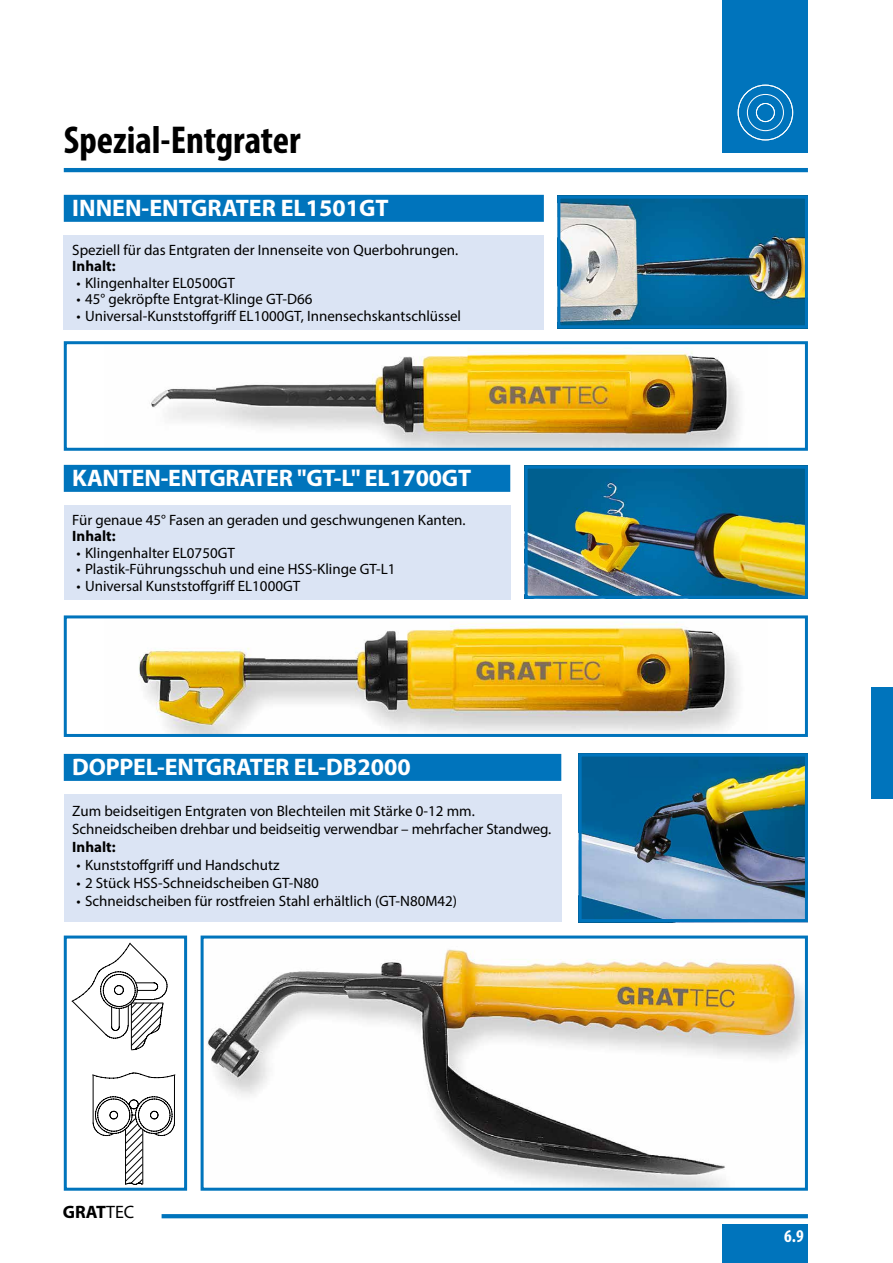
<style>
.page{position:relative;width:893px;height:1263px;background:#fff}
.page>*{position:absolute;margin:0;border:0;box-sizing:border-box;transform-origin:0 0}
.t1{font:700 condensed 39px "Myriad Pro";color:#000}
.t2{font:700 24px "Myriad Pro";letter-spacing:-.01em;color:#fff}
.t3{font:700 18px "Myriad Pro";color:#000}
.t4{font:700 condensed 18px "Myriad Pro";color:#fff}
.t5{font:15px/18px "Myriad Pro";color:#000}
.t6{font:700 15px "Myriad Pro";color:#000}
.s1{font-weight:400}
</style>
<div class="page">
<hr style="left:64px;top:168px;width:744px;height:4px;background:#0074bc">
<svg style="left:162px;top:1214px;width:646px;height:4px;fill:#0074bc"></svg>
<div style="left:723px;top:1225px;width:85px;height:38px;background:#0074bc"></div>
<div style="left:723px;top:0;width:85px;height:153px;background:#0074bc"></div>
<div style="left:872px;top:687px;width:21px;height:112px;background:#0074bc"></div>
<img style="left:207px;top:949px;width:597px;height:238px">
<div style="left:201px;top:935px;width:607px;height:256px;border:3px solid #0074bc"></div>
<div style="left:64px;top:935px;width:123px;height:256px;border:3px solid #0074bc"></div>
<img style="left:583px;top:757px;width:221px;height:161px">
<div style="left:579px;top:753px;width:229px;height:169px;border:3px solid #0074bc"></div>
<div style="left:64px;top:794px;width:497px;height:127px;background:#dbe4f4"></div>
<div style="left:64px;top:754px;width:497px;height:27px;background:#0074bc"></div>
<svg style="left:737px;top:84px;width:56px;height:57px"></svg>
<div style="left:756px;top:103px;width:19px;height:19px;border:1px solid #fff;border-radius:50%"></div>
<img style="left:139px;top:622px;width:601px;height:111px">
<div style="left:64px;top:615px;width:744px;height:122px;border:3px solid #0074bc"></div>
<img style="left:529px;top:470px;width:275px;height:125px">
<div style="left:525px;top:466px;width:283px;height:133px;border:3px solid #0074bc"></div>
<div style="left:64px;top:505px;width:446px;height:94px;background:#dbe4f4"></div>
<div style="left:64px;top:465px;width:446px;height:27px;background:#0074bc"></div>
<img style="left:151px;top:349px;width:589px;height:98px">
<div style="left:64px;top:341px;width:744px;height:110px;border:3px solid #0074bc"></div>
<img style="left:561px;top:200px;width:243px;height:124px">
<div style="left:557px;top:196px;width:251px;height:132px;border:3px solid #0074bc"></div>
<div style="left:64px;top:235px;width:480px;height:94px;background:#dbe4f4"></div>
<div style="left:64px;top:195px;width:480px;height:27px;background:#0074bc"></div>
<svg style="left:92px;top:1072px;width:84px;height:113px"></svg>
<svg style="left:71px;top:942px;width:97px;height:108px"></svg>
<h1 class="t1" style="left:64px;top:116px;width:238px">Spezial-Entgrater</h1>
<h2 class="t2" style="left:72px;top:192px;width:318px">INNEN-ENTGRATER EL1501GT</h2>
<p class="t5" style="left:72px;top:240px;width:388px">Speziell für das Entgraten der Innenseite von Querbohrungen.</p>
<p class="t6" style="left:72px;top:256px;width:45px">Inhalt:</p>
<p class="t5" style="left:77px;top:273px;width:160px">• Klingenhalter EL0500GT</p>
<p class="t5" style="left:77px;top:290px;width:238px">• 45° gekröpfte Entgrat-Klinge GT-D66</p>
<p class="t5" style="left:77px;top:306px;width:386px">• Universal-Kunststoffgriff EL1000GT, Innensechskantschlüssel</p>
<h2 class="t2" style="left:72px;top:462px;width:400px">KANTEN-ENTGRATER "GT-L" EL1700GT</h2>
<p class="t5" style="left:72px;top:510px;width:395px">Für genaue 45° Fasen an geraden und geschwungenen Kanten.</p>
<p class="t6" style="left:72px;top:526px;width:45px">Inhalt:</p>
<p class="t5" style="left:77px;top:543px;width:160px">• Klingenhalter EL0750GT</p>
<p class="t5" style="left:77px;top:560px;width:321px">• Plastik-Führungsschuh und eine HSS-Klinge GT-L1</p>
<p class="t5" style="left:77px;top:576px;width:225px">• Universal Kunststoffgriff EL1000GT</p>
<h2 class="t2" style="left:72px;top:751px;width:340px">DOPPEL-ENTGRATER EL-DB2000</h2>
<p class="t5" style="left:72px;top:802px;width:481px">Zum beidseitigen Entgraten von Blechteilen mit Stärke 0-12 mm.<br>Schneidscheiben drehbar und beidseitig verwendbar – mehrfacher Standweg.</p>
<p class="t6" style="left:72px;top:837px;width:45px">Inhalt:</p>
<p class="t5" style="left:77px;top:856px;width:205px">• Kunststoffgriff und Handschutz</p>
<p class="t5" style="left:77px;top:874px;width:244px">• 2 Stück HSS-Schneidscheiben GT-N80</p>
<p class="t5" style="left:77px;top:892px;width:382px">• Schneidscheiben für rostfreien Stahl erhältlich (GT-N80M42)</p>
<p class="t3" style="left:63px;top:1200px;width:73px">GRAT<span class="s1">TEC</span></p>
<p class="t4" style="left:784px;top:1224px;width:21px">6.9</p>
</div>
